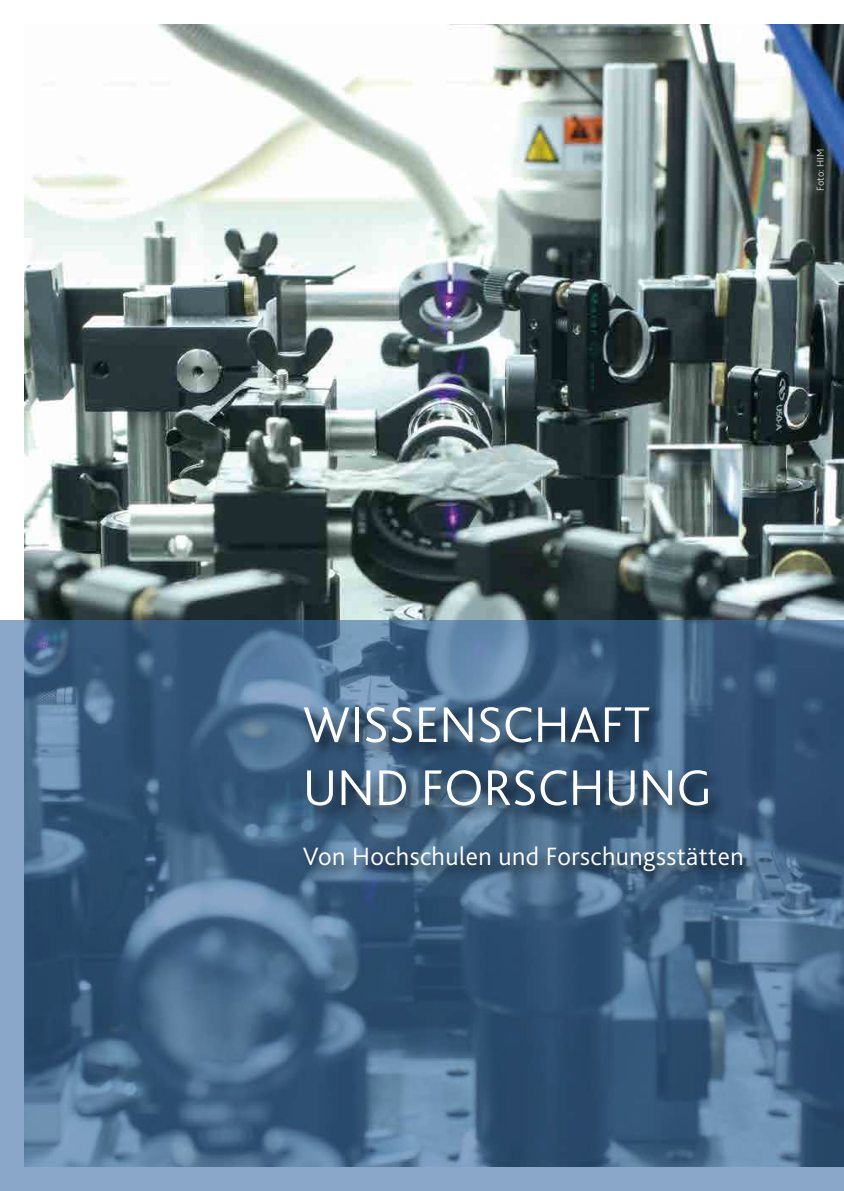
<style>
.page{position:relative;width:844px;height:1191px;background:#fff}
.page>*{position:absolute;margin:0;border:0;box-sizing:border-box;transform-origin:0 0}
.t1{font:300 52.5px/63px "Bliss 2";color:#fff}
.H1_sub{font:300 26.25px "Bliss 2";letter-spacing:.015em;color:#fff}
.t2{font:300 10.5px "Bliss 2";color:#fff}
</style>
<div class="page">
<img style="left:25px;top:25px;width:818px;height:595px">
<svg style="left:0;top:620px;width:843px;height:571px;background:#48698b"></svg>
<div style="left:300px;top:703px;width:459px;height:185px;background:#000;opacity:.75"></div>
<p class="t2" style="left:813px;top:190px;width:43px;rotate:-90deg">Foto: HIM</p>
<h1 class="t1" style="left:303px;top:692px;width:410px">WISSENSCHAFT<br>UND FORSCHUNG</h1>
<h1 class="H1_sub" style="left:303px;top:839px;width:442px">Von Hochschulen und Forschungsstätten</h1>
</div>
